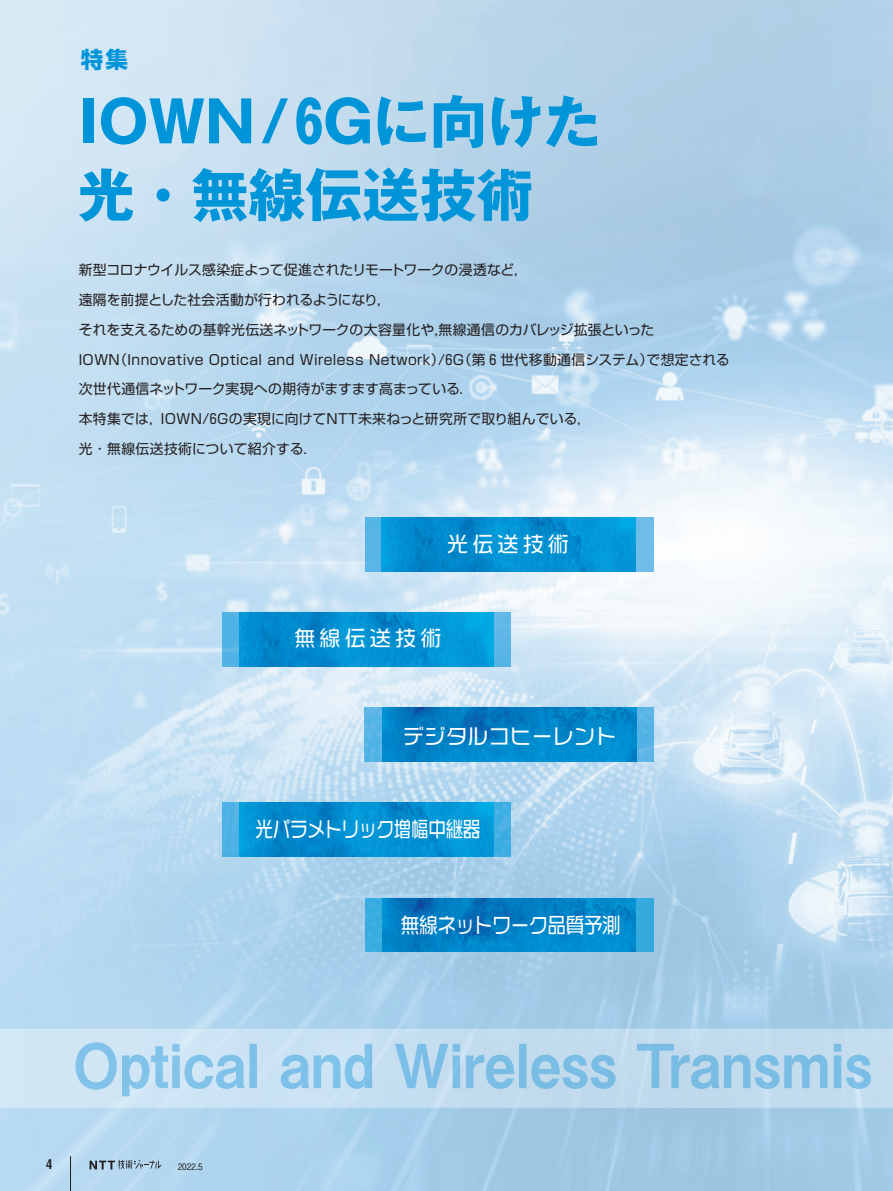
<style>
.page{position:relative;width:893px;height:1191px;background:#fff}
.page>*{position:absolute;margin:0;border:0;box-sizing:border-box;transform-origin:0 0}
.t1{font:700 57px/73.3px "Gothic MB101 Pro";color:#0095d9}
.t2{font:700 22.5px "Shin Go Pr 5";color:#0095d9}
.t3{font:21px "VDL Logo G Regular";letter-spacing:-.02em;color:#fff;scale:.84 1}
.t4{font:21px "VDL Logo G Regular";letter-spacing:-.02em;color:#fff;scale:.89 1}
.t5{font:21px "VDL Logo G Regular";letter-spacing:-.02em;color:#fff}
.t6{font:21px "VDL Logo G Regular";letter-spacing:.02em;color:#fff}
.t7{font:13.8px/29.7px "Shin Go Pro";letter-spacing:.02em;color:#231f20}
.t8{font:13.5px "Midashi Go Pro MB31";color:#231f20}
.t9{font:500 9px "Gothic BBB Pro";color:#231f20}
</style>
<div class="page">
<img style="left:0;top:0;width:893px;height:1191px">
<img style="left:365px;top:898px;width:288px;height:53px">
<svg style="left:382px;top:898px;width:254px;height:53px;background:#0080c5"></svg>
<img style="left:223px;top:803px;width:288px;height:53px">
<svg style="left:240px;top:803px;width:253px;height:53px;background:#018fd1"></svg>
<img style="left:223px;top:612px;width:288px;height:54px">
<svg style="left:240px;top:612px;width:253px;height:54px;background:#0190d1"></svg>
<img style="left:365px;top:707px;width:288px;height:54px">
<svg style="left:383px;top:707px;width:253px;height:54px;background:#0082c7"></svg>
<img style="left:365px;top:517px;width:288px;height:54px">
<svg style="left:382px;top:517px;width:253px;height:54px;background:#018fd1"></svg>
<img style="left:0;top:1029px;width:893px;height:78px">
<svg style="left:90px;top:1160px;width:72px;height:9px"></svg>
<hr style="left:70px;top:1156px;width:1px;height:35px;background:#231f20">
<img style="left:76px;top:1042px;width:817px;height:54px">
<h2 class="t2" style="left:81px;top:41px;width:49px">特集</h2>
<h1 class="t1" style="left:78px;top:78px;width:525px">IOWN/6Gに向けた光･無線伝送技術</h1>
<p class="t7" style="left:79px;top:253px;width:653px">新型コロナウイルス感染症よって促進されたリモートワークの浸透など，<br>遠隔を前提とした社会活動が行われるようになり，<br>それを支えるための基幹光伝送ネットワークの大容量化や，無線通信のカバレッジ拡張といった<br>IOWN（Innovative Optical and Wireless Network）/6G（第 6 世代移動通信システム）で想定される次世代通信ネットワーク実現への期待がますます高まっている．<br>本特集では，IOWN/6Gの実現に向けてNTT未来ねっと研究所で取り組んでいる，<br>光･無線伝送技術について紹介する．</p>
<h3 class="t5" style="left:447px;top:529px;width:123px">光伝送技術</h3>
<h3 class="t5" style="left:294px;top:624px;width:148px">無線伝送技術</h3>
<h3 class="t6" style="left:403px;top:721px;width:215px">デジタルコヒーレント</h3>
<h3 class="t3" style="left:255px;top:815px;width:269px">光パラメトリック増幅中継器</h3>
<p class="t8" style="left:46px;top:1153px;width:8px">4</p>
<p class="t9" style="left:178px;top:1159px;width:26px">2022.5</p>
<h3 class="t4" style="left:401px;top:910px;width:249px">無線ネットワーク品質予測</h3>
</div>
